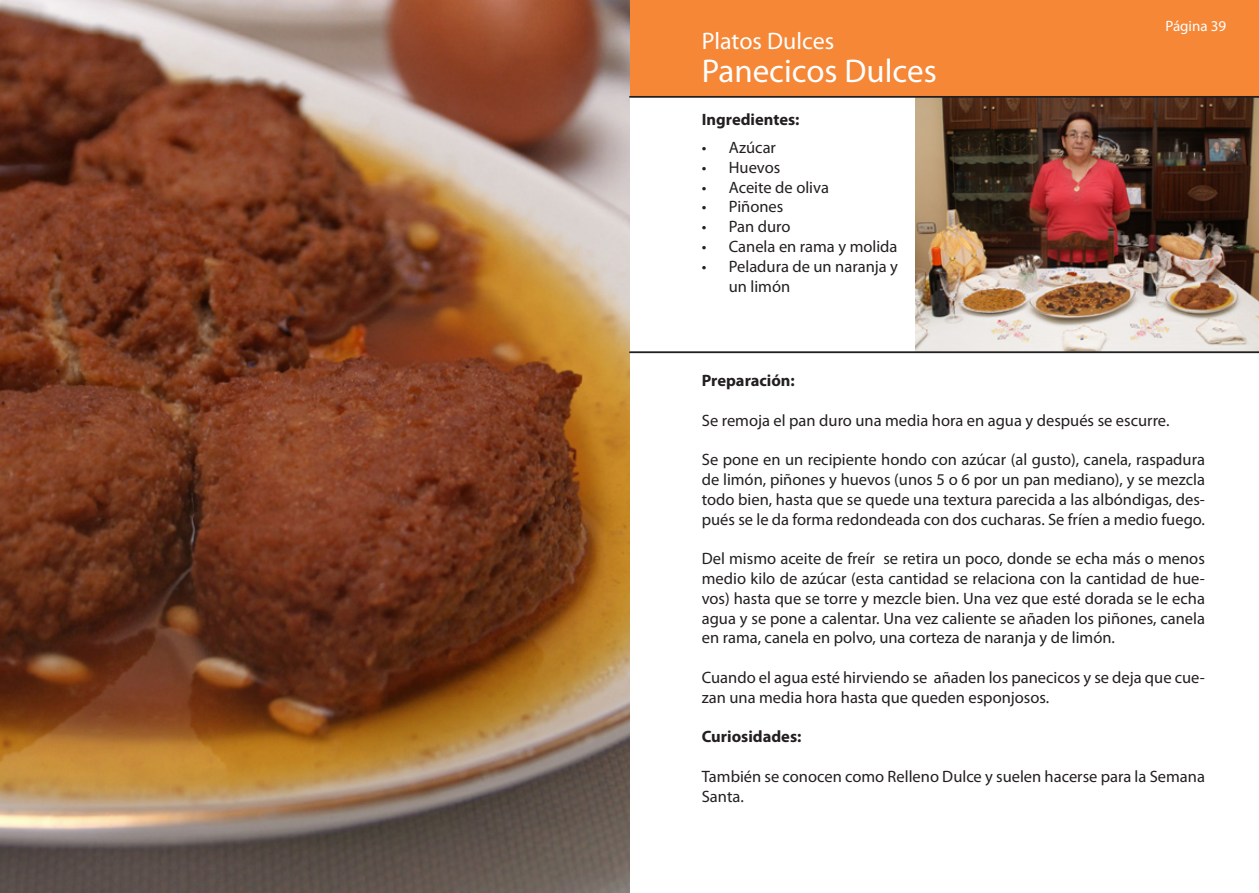
<style>
.page{position:relative;width:1259px;height:893px;background:#fff}
.page>*{position:absolute;margin:0;border:0;box-sizing:border-box;transform-origin:0 0}
.Estilo_de_párrafo_2{font:33px "Myriad Pro";color:#fff}
.t1{font:24px "Myriad Pro";color:#fff}
.t2{font:16.5px/19.8px "Myriad Pro";color:#231f20}
.t3{font:700 16.5px "Myriad Pro";color:#231f20}
.t4{font:15px "Myriad Pro";color:#fff}
</style>
<div class="page">
<div style="left:629px;top:0;width:630px;height:97px;background:#f58737"></div>
<img style="left:0;top:0;width:629px;height:893px">
<img style="left:915px;top:97px;width:344px;height:255px">
<hr style="left:629px;top:352px;width:630px;height:1px;background:#231f20">
<hr style="left:629px;top:96px;width:630px;height:1px;background:#231f20">
<p class="t1" style="left:702px;top:26px;width:134px">Platos Dulces</p>
<p class="Estilo_de_párrafo_2" style="left:702px;top:51px;width:236px">Panecicos Dulces</p>
<p class="t3" style="left:702px;top:108px;width:99px">Ingredientes:</p>
<p class="t2" style="left:702px;top:137px;width:76px">• Azúcar</p>
<p class="t2" style="left:702px;top:157px;width:80px">• Huevos</p>
<p class="t2" style="left:702px;top:177px;width:129px">• Aceite de oliva</p>
<p class="t2" style="left:702px;top:197px;width:83px">• Piñones</p>
<p class="t2" style="left:702px;top:217px;width:90px">• Pan duro</p>
<p class="t2" style="left:702px;top:236px;width:197px">• Canela en rama y molida</p>
<p class="t2" style="left:729px;top:256px;width:171px;text-indent:-27px">• Peladura de un naranja y un limón</p>
<p class="t4" style="left:1165px;top:17px;width:62px">Página 39</p>
<p class="t3" style="left:702px;top:370px;width:95px">Preparación:</p>
<p class="t2" style="left:702px;top:410px;width:469px">Se remoja el pan duro una media hora en agua y después se escurre.</p>
<p class="t2" style="left:702px;top:449px;width:505px;text-align:justify">Se pone en un recipiente hondo con azúcar (al gusto), canela, raspadura de limón, piñones y huevos (unos 5 o 6 por un pan mediano), y se mezcla todo bien, hasta que se quede una textura parecida a las albóndigas, des&shy;pués se le da forma redondeada con dos cucharas. Se fríen a medio fuego.</p>
<p class="t2" style="left:702px;top:548px;width:505px;text-align:justify">Del mismo aceite de freír se retira un poco, donde se echa más o menos medio kilo de azúcar (esta cantidad se relaciona con la cantidad de hue&shy;vos) hasta que se torre y mezcle bien. Una vez que esté dorada se le echa agua y se pone a calentar. Una vez caliente se añaden los piñones, canela en rama, canela en polvo, una corteza de naranja y de limón.</p>
<p class="t2" style="left:702px;top:667px;width:505px">Cuando el agua esté hirviendo se añaden los panecicos y se deja que cue&shy;zan una media hora hasta que queden esponjosos.</p>
<p class="t3" style="left:702px;top:726px;width:101px">Curiosidades:</p>
<p class="t2" style="left:702px;top:766px;width:505px">También se conocen como Relleno Dulce y suelen hacerse para la Semana<br>Santa.</p>
</div>
